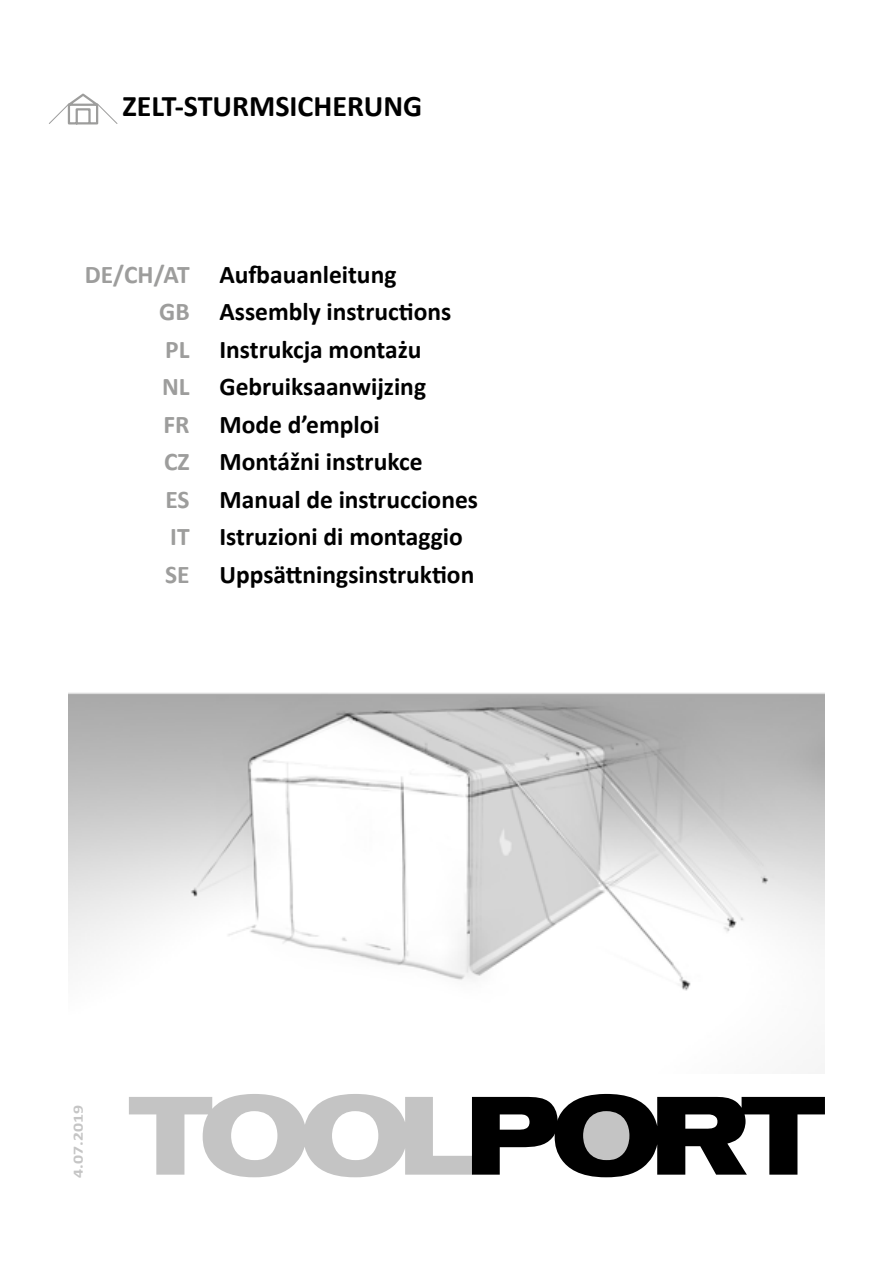
<style>
.page{position:relative;width:893px;height:1263px;background:#fff}
.page>*{position:absolute;margin:0;border:0;box-sizing:border-box;transform-origin:0 0}
.t1{font:700 30px "Calibri";color:#000}
.t2{font:700 25.5px/37.5px "Calibri";color:#000}
.t3{font:700 25.5px/37.5px "Calibri";color:#9d9d9c;text-align:right}
.t4{font:700 14.25px "Calibri";color:#c5c5c5;scale:1.25 1}
</style>
<div class="page">
<svg style="left:129px;top:1094px;width:696px;height:83px"></svg>
<svg style="left:49px;top:93px;width:69px;height:32px"></svg>
<img style="left:68px;top:692px;width:757px;height:299px">
<p class="t1" style="left:122px;top:85px;width:301px">ZELT-STURMSICHERUNG</p>
<p class="t3" style="left:85px;top:255px;width:107px">DE/CH/AT<br>GB<br>PL<br>NL<br>FR<br>CZ<br>ES<br>IT<br>SE</p>
<p class="t2" style="left:219px;top:255px;width:260px">Aufbauanleitung<br>Assembly instructions<br>Instrukcja montażu<br>Gebruiksaanwijzing<br>Mode d’emploi<br>Montážni instrukce<br>Manual de instrucciones<br>Istruzioni di montaggio<br>Uppsättningsinstruktion</p>
<p class="t4" style="left:68px;top:1178px;width:60px;rotate:-90deg">4.07.2019</p>
</div>
